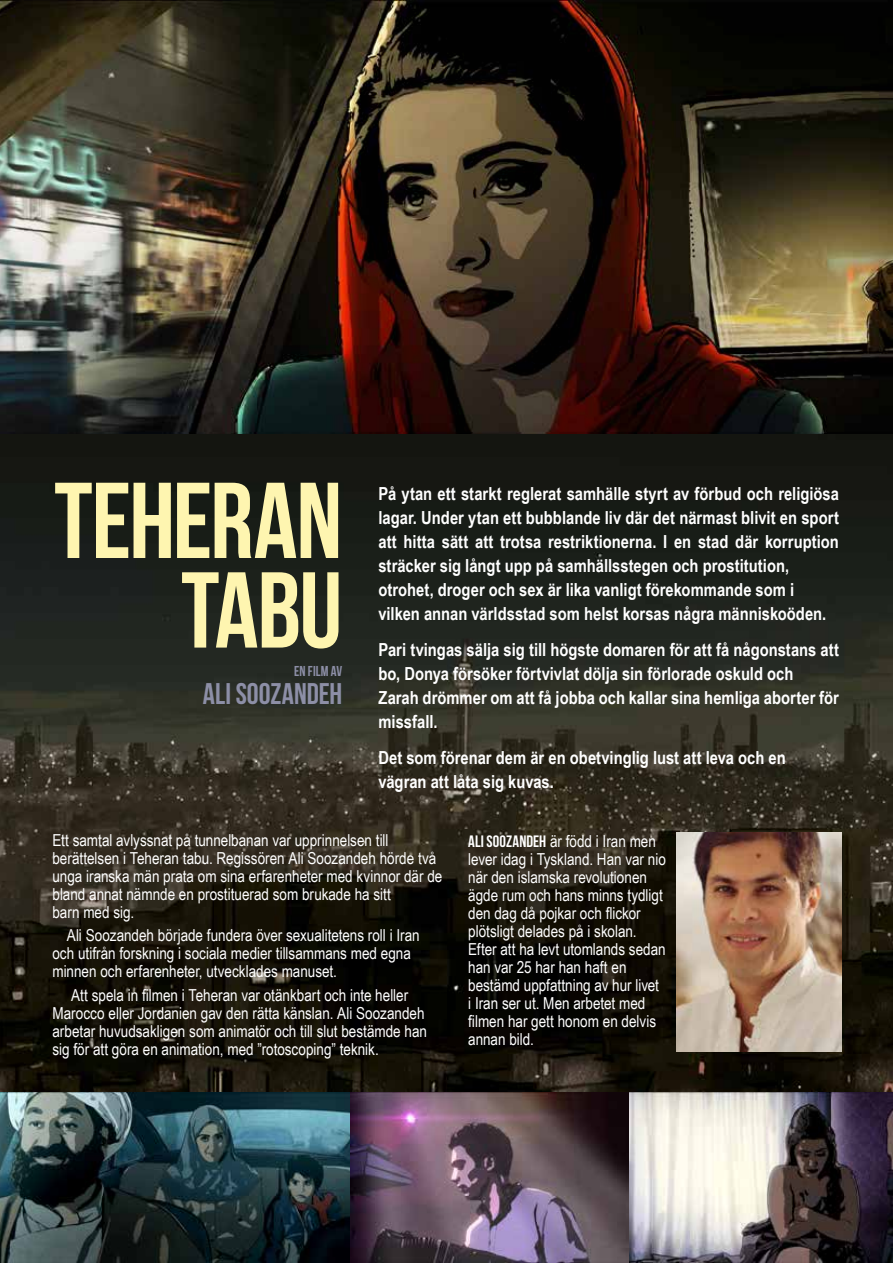
<style>
.page{position:relative;width:893px;height:1263px;background:#fff}
.page>*{position:absolute;margin:0;border:0;box-sizing:border-box;transform-origin:0 0}
.t1{font:700 107.55px/89.6px "Bebas Neue";letter-spacing:-.015em;color:#fef5b0;text-align:right}
.t2{font:700 29.85px "Bebas Neue";color:#8d8fa7}
.t3{font:700 18px/24px "Arial Narrow";color:#fff}
.t4{font:16.5px/18px "Arial Narrow";color:#fff}
.t5{font:700 14.4px "Bebas Neue";letter-spacing:.005em;color:#8d8fa7}
.s1{font-family:"Bebas Neue";font-weight:700}
</style>
<div class="page">
<img style="left:0;top:0;width:893px;height:1263px">
<img style="left:849px;top:1092px;width:44px;height:171px">
<img style="left:677px;top:832px;width:165px;height:219px">
<h1 class="t1" style="left:54px;top:475px;width:290px">TEHERAN<br>TABU</h1>
<p class="t5" style="left:294px;top:663px;width:50px">EN FILM AV</p>
<h2 class="t2" style="left:203px;top:677px;width:141px">ALI SOOZANDEH</h2>
<p class="t3" style="left:378px;top:481px;width:462px">På ytan ett starkt reglerat samhälle styrt av förbud och religiösa lagar. Under ytan ett bubblande liv där det närmast blivit en sport att hitta sätt att trotsa restriktionerna. I en stad där korruption sträcker sig långt upp på samhällsstegen och prostitution, otrohet, droger och sex är lika vanligt förekommande som i vilken annan världsstad som helst korsas några människoöden.</p>
<p class="t3" style="left:378px;top:637px;width:462px">Pari tvingas sälja sig till högste domaren för att få någonstans att bo, Donya försöker förtvivlat dölja sin förlorade oskuld och<br>Zarah drömmer om att få jobba och kallar sina hemliga aborter för missfall.</p>
<p class="t3" style="left:378px;top:745px;width:409px">Det som förenar dem är en obetvinglig lust att leva och en vägran att låta sig kuvas.</p>
<p class="t4" style="left:52px;top:831px;width:391px">Ett samtal avlyssnat på tunnelbanan var upprinnelsen till berättelsen i Teheran tabu. Regissören Ali Soozandeh hörde två unga iranska män prata om sina erfarenheter med kvinnor där de bland annat nämnde en prostituerad som brukade ha sitt<br>barn med sig.</p>
<p class="t4" style="left:52px;top:925px;width:369px;text-indent:14px">Ali Soozandeh började fundera över sexualitetens roll i Iran och utifrån forskning i sociala medier tillsammans med egna minnen och erfarenheter, utvecklades manuset.</p>
<p class="t4" style="left:52px;top:985px;width:376px;text-indent:19px">Att spela in filmen i Teheran var otänkbart och inte heller Marocco eller Jordanien gav den rätta känslan. Ali Soozandeh arbetar huvudsakligen som animatör och till slut bestämde han sig för att göra en animation, med ”rotoscoping” teknik.</p>
<p class="t4" style="left:468px;top:831px;width:199px"><span class="s1">ALI SOOZANDEH</span> är född i Iran men lever idag i Tyskland. Han var nio när den islamska revolutionen ägde rum och hans minns tydligt den dag då pojkar och flickor plötsligt delades på i skolan.<br>Efter att ha levt utomlands sedan han var 25 har han haft en bestämd uppfattning av hur livet i Iran ser ut. Men arbetet med filmen har gett honom en delvis annan bild.</p>
</div>
